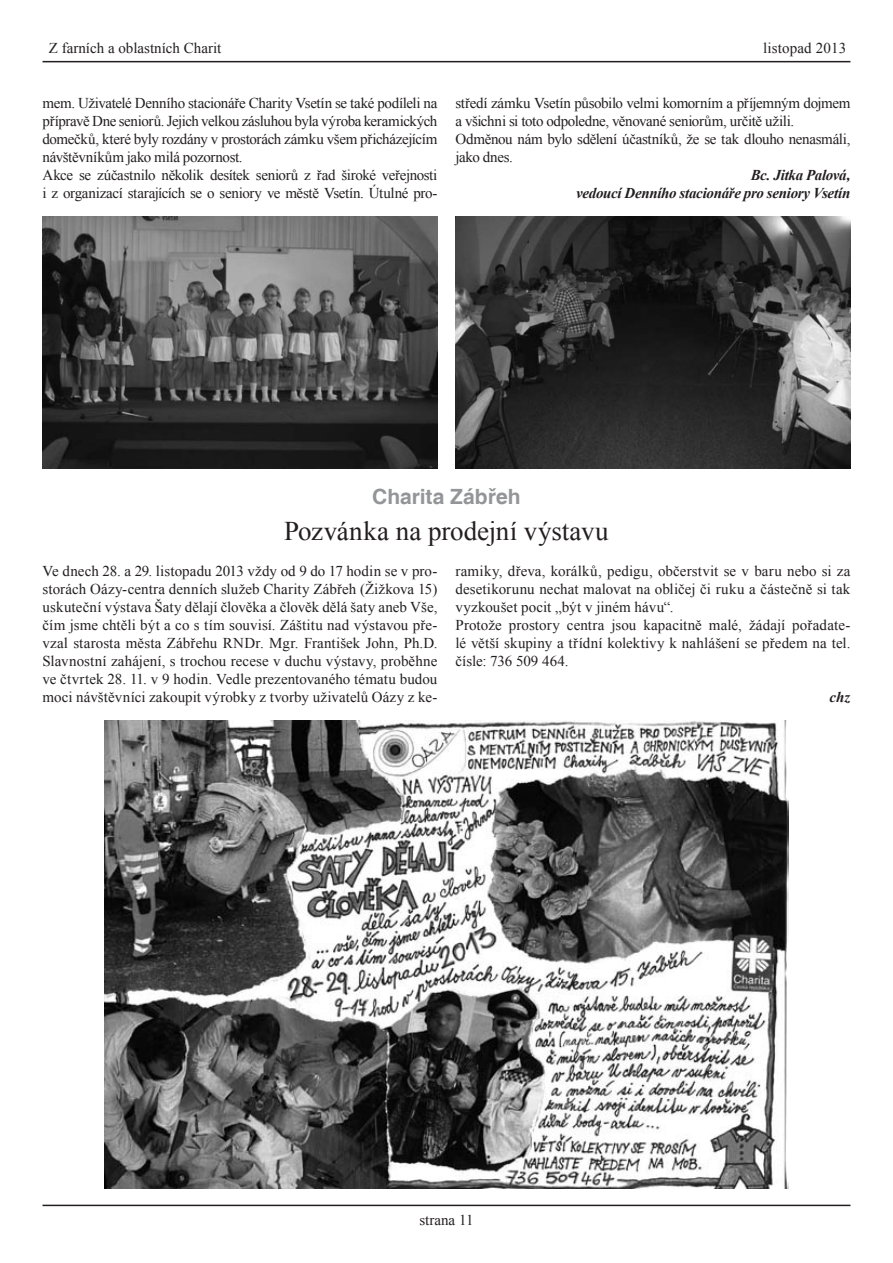
<style>
.page{position:relative;width:893px;height:1263px;background:#fff}
.page>*{position:absolute;margin:0;border:0;box-sizing:border-box;transform-origin:0 0}
.nadpis_text{font:27px "Times New Roman";letter-spacing:-.005em;color:#231f20}
.nadpis_text-2{font:700 21px "Helvetica";color:#939598}
.text{font:15px/18px "Times New Roman";letter-spacing:-.01em;color:#231f20;text-align:justify}
.podpis{font:italic 700 15px "Times New Roman";letter-spacing:-.02em;color:#231f20}
.text-2{font:15px "Times New Roman";letter-spacing:.01em;color:#231f20}
</style>
<div class="page">
<hr style="left:43px;top:1205px;width:807px;height:1px;background:#231f20">
<hr style="left:43px;top:61px;width:807px;height:1px;background:#231f20">
<img style="left:455px;top:216px;width:395px;height:252px">
<img style="left:43px;top:216px;width:394px;height:252px">
<img style="left:104px;top:720px;width:685px;height:468px">
<p class="text" style="left:49px;top:39px;width:174px">Z farních a oblastních Charit</p>
<p class="text" style="left:43px;top:94px;width:396px">mem. Uživatelé Denního stacionáře Charity Vsetín se také podíleli na přípravě Dne seniorů. Jejich velkou zásluhou byla výroba keramických domečků, které byly rozdány v prostorách zámku všem přicházejícím návštěvníkům jako milá pozornost.</p>
<p class="text" style="left:43px;top:166px;width:396px">Akce se zúčastnilo několik desítek seniorů z řad široké veřejnosti i z organizací starajících se o seniory ve městě Vsetín. Útulné pro-</p>
<p class="text-2" style="left:763px;top:38px;width:85px">listopad 2013</p>
<p class="text" style="left:455px;top:94px;width:396px">středí zámku Vsetín působilo velmi komorním a příjemným dojmem a všichni si toto odpoledne, věnované seniorům, určitě užili.</p>
<p class="text" style="left:455px;top:130px;width:396px">Odměnou nám bylo sdělení účastníků, že se tak dlouho nenasmáli, jako dnes.</p>
<p class="podpis" style="left:751px;top:165px;width:101px">Bc. Jitka Palová,</p>
<p class="podpis" style="left:576px;top:183px;width:276px">vedoucí Denního stacionáře pro seniory Vsetín</p>
<p class="nadpis_text-2" style="left:372px;top:484px;width:150px">Charita Zábřeh</p>
<p class="nadpis_text" style="left:284px;top:513px;width:326px">Pozvánka na prodejní výstavu</p>
<p class="text" style="left:43px;top:562px;width:396px">Ve dnech 28. a 29. listopadu 2013 vždy od 9 do 17 hodin se v pro&shy;storách Oázy-centra denních služeb Charity Zábřeh (Žižkova 15) uskuteční výstava Šaty dělají člověka a člověk dělá šaty aneb Vše, čím jsme chtěli být a co s tím souvisí. Záštitu nad výstavou pře&shy;vzal starosta města Zábřehu RNDr. Mgr. František John, Ph.D.<br>Slavnostní zahájení, s trochou recese v duchu výstavy, proběhne ve čtvrtek 28. 11. v 9 hodin. Vedle prezentovaného tématu budou moci návštěvníci zakoupit výrobky z tvorby uživatelů Oázy z ke-</p>
<p class="text" style="left:455px;top:562px;width:396px">ramiky, dřeva, korálků, pedigu, občerstvit se v baru nebo si za desetikorunu nechat malovat na obličej či ruku a částečně si tak vyzkoušet pocit „být v jiném hávu“.</p>
<p class="text" style="left:455px;top:616px;width:396px">Protože prostory centra jsou kapacitně malé, žádají pořadate&shy;lé větší skupiny a třídní kolektivy k nahlášení se předem na tel. čísle: 736 509 464.</p>
<p class="podpis" style="left:829px;top:687px;width:22px">chz</p>
<p class="text" style="left:419px;top:1210px;width:56px">strana 11</p>
</div>
